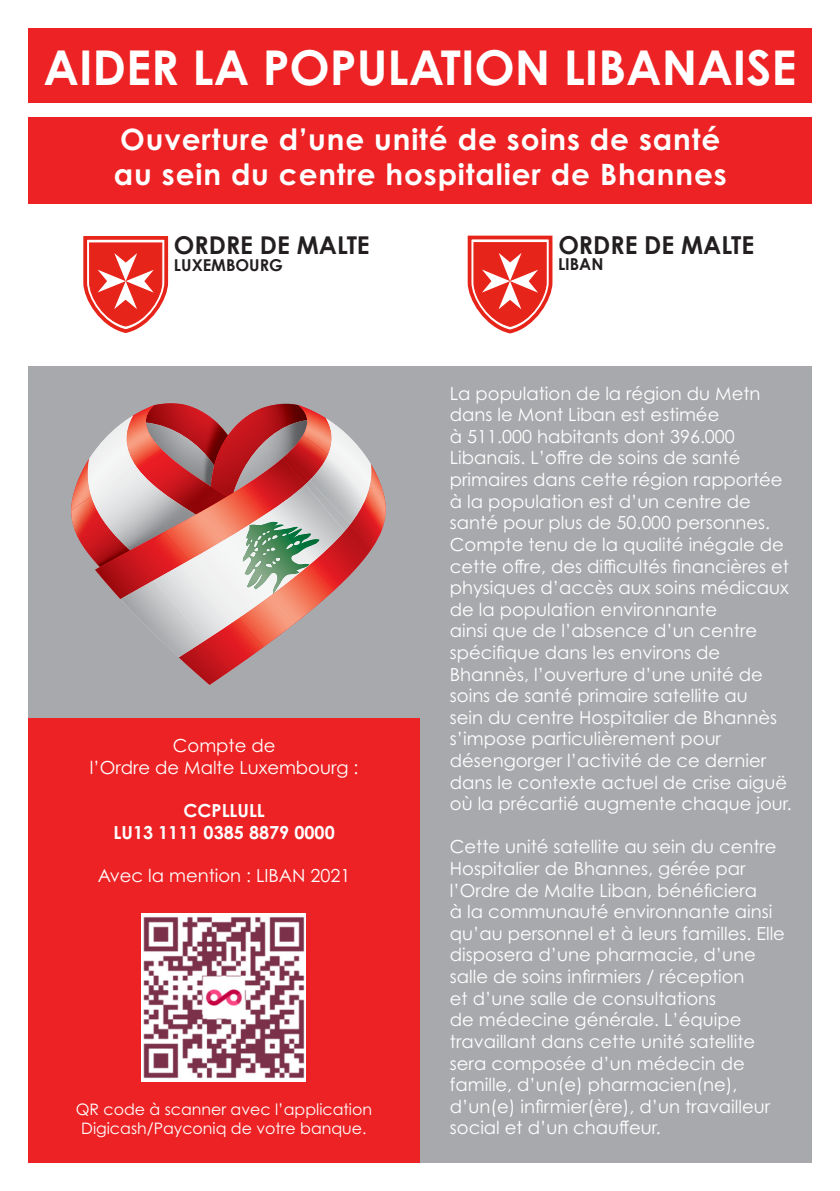
<style>
.page{position:relative;width:840px;height:1191px;background:#fff}
.page>*{position:absolute;margin:0;border:0;box-sizing:border-box;transform-origin:0 0}
.t1{font:700 48px "Century Gothic Pro";color:#fff}
.t2{font:700 29.4px "Century Gothic Pro";letter-spacing:.03em;color:#fff}
.t3{font:700 24.8px "Century Gothic";color:#231f20}
.t4{font:700 24.6px "Century Gothic";color:#231f20}
.t5{font:18px/21.6px "Century Gothic Pro";color:#fff}
.t6{font:700 18px "Century Gothic Pro";color:#fff}
.t7{font:700 16.4px "Century Gothic";color:#231f20}
.t8{font:700 16.4px "Century Gothic Pro";color:#231f20}
.t9{font:15.8px/19px "Century Gothic Pro";color:#fff;text-align:center}
</style>
<div class="page">
<div style="left:28px;top:28px;width:783px;height:176px;background:#ed2224"></div>
<svg style="left:83px;top:238px;width:86px;height:95px"></svg>
<div style="left:28px;top:718px;width:392px;height:444px;background:#ed2224"></div>
<div style="left:420px;top:366px;width:391px;height:796px;background:#a7a9ac"></div>
<img style="left:142px;top:914px;width:164px;height:167px">
<svg style="left:467px;top:235px;width:86px;height:98px"></svg>
<div style="left:28px;top:366px;width:392px;height:352px;background:#a7a9ac"></div>
<img style="left:179px;top:657px;width:51px;height:28px">
<img style="left:144px;top:624px;width:61px;height:33px">
<img style="left:365px;top:547px;width:7px;height:10px">
<img style="left:263px;top:590px;width:71px;height:57px">
<img style="left:205px;top:624px;width:58px;height:46px">
<img style="left:154px;top:624px;width:84px;height:16px">
<img style="left:321px;top:531px;width:44px;height:59px">
<img style="left:321px;top:524px;width:23px;height:40px">
<img style="left:371px;top:464px;width:14px;height:65px">
<svg style="left:71px;top:403px;width:250px;height:221px"></svg>
<img style="left:326px;top:418px;width:45px;height:81px">
<img style="left:350px;top:499px;width:32px;height:48px">
<img style="left:285px;top:435px;width:43px;height:45px">
<img style="left:309px;top:454px;width:56px;height:70px">
<div style="left:28px;top:103px;width:783px;height:13px;background:#fff"></div>
<p class="t1" style="left:44px;top:38px;width:754px">AIDER LA POPULATION LIBANAISE</p>
<p class="t2" style="left:120px;top:121px;width:601px">Ouverture d’une unité de soins de santé</p>
<p class="t2" style="left:114px;top:156px;width:614px">au sein du centre hospitalier de Bhannes</p>
<p class="t4" style="left:174px;top:230px;width:197px">ORDRE DE MALTE</p>
<p class="t7" style="left:174px;top:254px;width:110px">LUXEMBOURG</p>
<p class="t5" style="left:173px;top:735px;width:104px">Compte de</p>
<p class="t5" style="left:90px;top:756px;width:270px">l’Ordre de Malte Luxembourg :</p>
<p class="t6" style="left:183px;top:799px;width:83px">CCPLLULL</p>
<p class="t6" style="left:113px;top:821px;width:223px">LU13 1111 0385 8879 0000</p>
<p class="t5" style="left:98px;top:864px;width:254px">Avec la mention : LIBAN 2021</p>
<p class="t9" style="left:76px;top:1100px;width:298px">QR code à scanner avec l’application<br>Digicash/Payconiq de votre banque.</p>
<p class="t3" style="left:558px;top:229px;width:197px">ORDRE DE MALTE</p>
<p class="t8" style="left:565px;top:254px;width:40px">IBAN</p>
<p class="t7" style="left:558px;top:254px;width:110px">LUXEMBOURG</p>
<p class="t5" style="left:449px;top:382px;width:343px">La population de la région du Metn dans le Mont Liban est estimée<br>à 511.000 habitants dont 396.000<br>Libanais. L’offre de soins de santé primaires dans cette région rapportée à la population est d’un centre de santé pour plus de 50.000 personnes.<br>Compte tenu de la qualité inégale de cette offre, des difficultés financières et physiques d’accès aux soins médicaux de la population environnante<br>ainsi que de l’absence d’un centre spécifique dans les environs de Bhannès, l’ouverture d’une unité de soins de santé primaire satellite au<br>sein du centre Hospitalier de Bhannès s’impose particulièrement pour désengorger l’activité de ce dernier dans le contexte actuel de crise aiguë où la précartié augmente chaque jour.</p>
<p class="t5" style="left:449px;top:836px;width:336px">Cette unité satellite au sein du centre Hospitalier de Bhannes, gérée par l’Ordre de Malte Liban, bénéficiera<br>à la communauté environnante ainsi qu’au personnel et à leurs familles. Elle disposera d’une pharmacie, d’une salle de soins infirmiers / réception<br>et d’une salle de consultations<br>de médecine générale. L’équipe travaillant dans cette unité satellite sera composée d’un médecin de famille, d’un(e) pharmacien(ne), d’un(e) infirmier(ère), d’un travailleur social et d’un chauffeur.</p>
</div>
